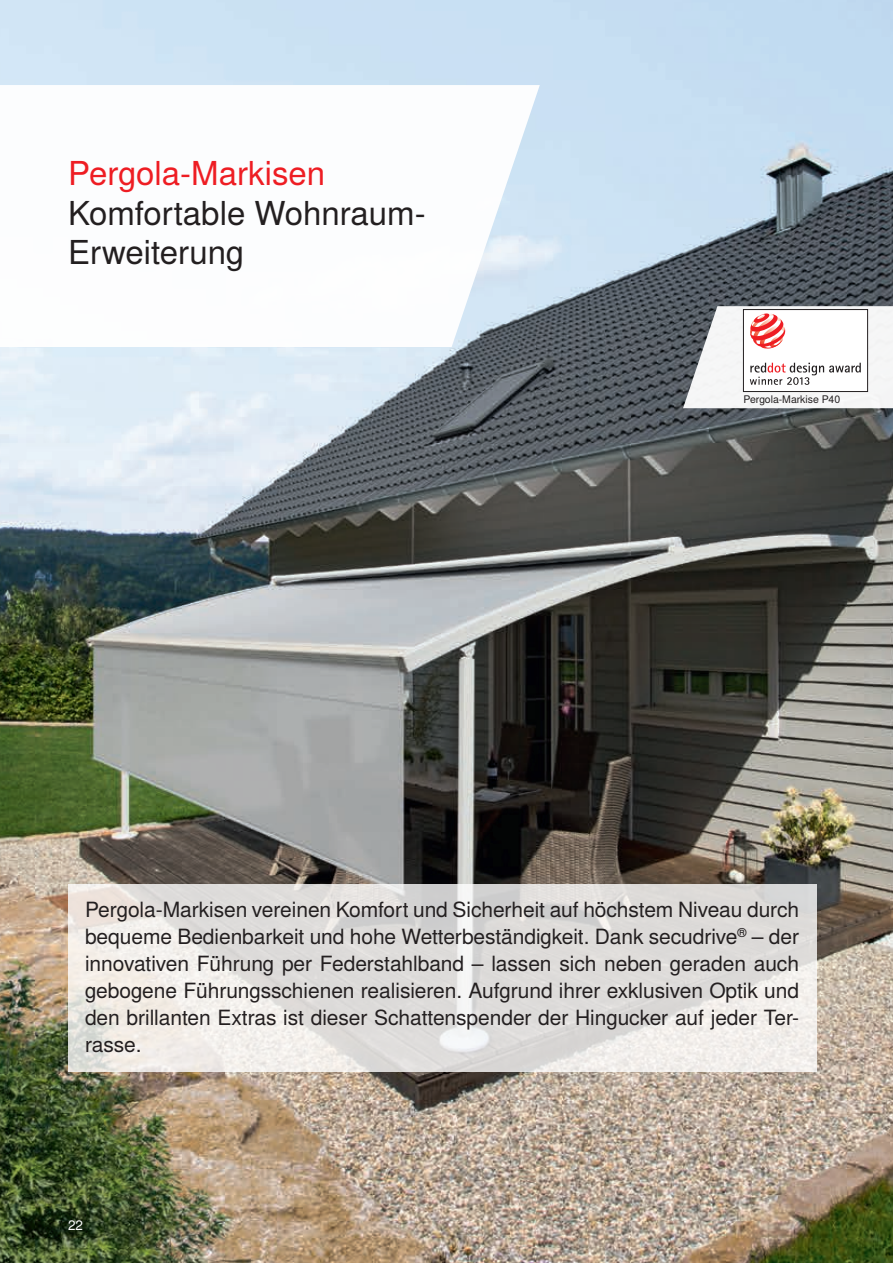
<style>
.page{position:relative;width:893px;height:1263px;background:#fff}
.page>*{position:absolute;margin:0;border:0;box-sizing:border-box;transform-origin:0 0}
.t1{font:33px/39.6px "Nimbus San LOT";color:#231f20}
.t2{font:33px "Nimbus San LOT";color:#ee1d23}
.t3{font:21px/27px "Nimbus San LOT";letter-spacing:-.005em;color:#231f20;text-align:justify}
.t4{font:13.5px "Nimbus San LOT";color:#fff}
.t5{font:10.5px "Nimbus San LOT";letter-spacing:-.005em;color:#231f20}
</style>
<div class="page">
<img style="left:0;top:0;width:893px;height:1263px">
<svg style="left:0;top:85px;width:540px;height:262px"></svg>
<svg style="left:68px;top:884px;width:748px;height:187px;background:#e3e0de"></svg>
<svg style="left:683px;top:306px;width:210px;height:102px"></svg>
<div style="left:743px;top:309px;width:125px;height:83px;border:1px solid #231f20"></div>
<h1 class="t2" style="left:68px;top:154px;width:259px">Pergola-Markisen</h1>
<h1 class="t1" style="left:68px;top:194px;width:359px">Komfortable Wohnraum-<br>Erweiterung</h1>
<p class="t5" style="left:743px;top:393px;width:98px">Pergola-Markise P40</p>
<p class="t3" style="left:85px;top:896px;width:716px">Pergola-Markisen vereinen Komfort und Sicherheit auf höchstem Niveau durch bequeme Bedienbarkeit und hohe Wetterbeständigkeit. Dank secudrive<sup>®</sup> – der innovativen Führung per Federstahlband – lassen sich neben geraden auch gebogene Führungsschienen realisieren. Aufgrund ihrer exklusiven Optik und den brillanten Extras ist dieser Schattenspender der Hingucker auf jeder Ter&shy;rasse.</p>
<p class="t4" style="left:68px;top:1217px;width:17px">22</p>
</div>
